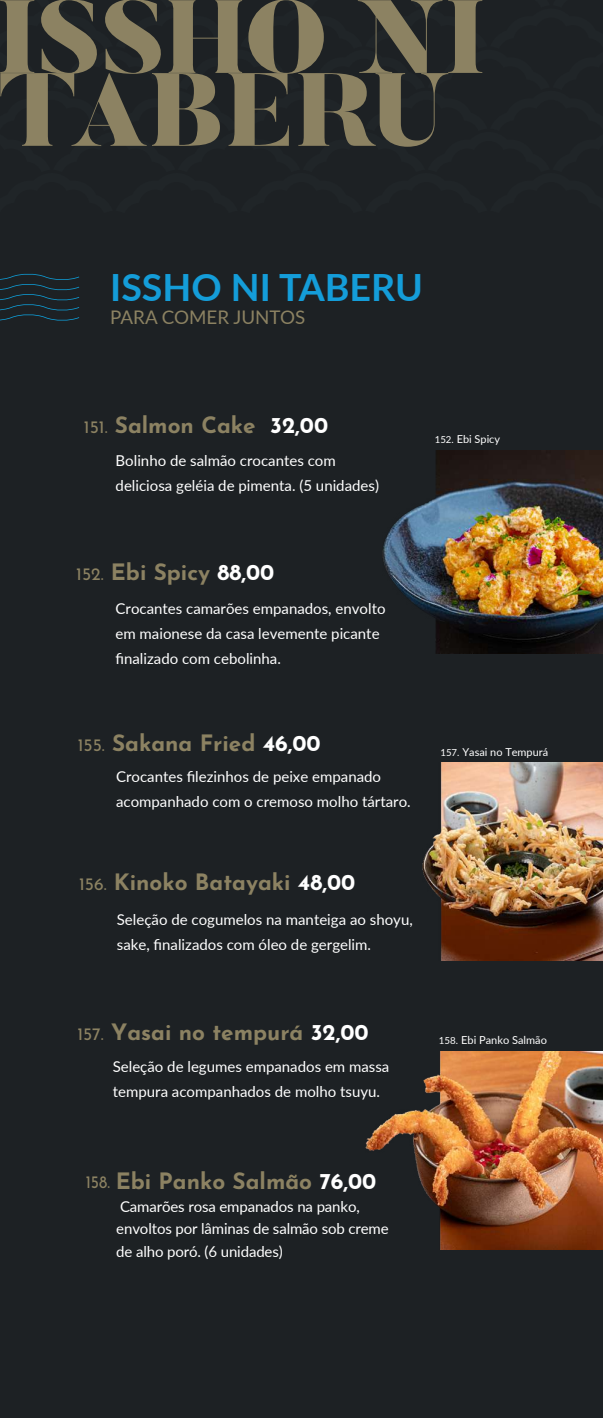
<style>
.page{position:relative;width:603px;height:1418px;background:#fff}
.page>*{position:absolute;margin:0;border:0;box-sizing:border-box;transform-origin:0 0}
.t1{font:900 103.25px/72.9px "Butler";color:#8c8262}
.t2{font:700 37.5px "Lato";color:#149dd9}
.t3{font:700 22.5px "Josefin Sans";color:#8c8262}
.t4{font:18.75px "Lato";color:#8c8262}
.t5{font:17.5px "Josefin Sans";color:#8c8262;scale:.9 1}
.t6{font:15px/25px "Lato";color:#fff}
.t7{font:11px "Lato";color:#fff}
.t8{font:10.88px "Lato";color:#fff}
.s1{font-weight:400;font-size:17.5px}
.s2{color:#fff}
.s3{font-size:9.62px}
.s4{font-size:9.75px}
</style>
<div class="page">
<div style="left:0;top:0;width:602px;height:1417px;background:#1d2124"></div>
<svg style="left:0;top:273px;width:79px;height:48px"></svg>
<img style="left:365px;top:1051px;width:237px;height:198px">
<img style="left:382px;top:450px;width:220px;height:203px">
<img style="left:422px;top:762px;width:180px;height:198px">
<h1 class="t1" style="left:-4px;top:4px;width:491px">ISSHO NI<br>TABERU</h1>
<h2 class="t2" style="left:110px;top:260px;width:314px">ISSHO NI TABERU</h2>
<p class="t4" style="left:110px;top:303px;width:196px">PARA COMER JUNTOS</p>
<h3 class="t3" style="left:84px;top:405px;width:245px"><span class="s1">151.</span> Salmon Cake <span class="s2">32,00</span></h3>
<p class="t6" style="left:115px;top:447px;width:265px">Bolinho de salmão crocantes com deliciosa geléia de pimenta. (5 unidades)</p>
<p class="t8" style="left:434px;top:432px;width:67px"><span class="s3">152.</span> Ebi Spicy</p>
<h3 class="t3" style="left:76px;top:552px;width:199px"><span class="s1">152.</span> Ebi Spicy <span class="s2">88,00</span></h3>
<p class="t6" style="left:115px;top:595px;width:271px">Crocantes camarões empanados, envolto em maionese da casa levemente picante finalizado com cebolinha.</p>
<h3 class="t3" style="left:78px;top:723px;width:244px"><span class="s1">155.</span> Sakana Fried <span class="s2">46,00</span></h3>
<p class="t6" style="left:116px;top:763px;width:296px">Crocantes filezinhos de peixe empanado acompanhado com o cremoso molho tártaro.</p>
<h3 class="t3" style="left:79px;top:862px;width:277px"><span class="s1">156.</span> Kinoko Batayaki <span class="s2">48,00</span></h3>
<p class="t6" style="left:117px;top:906px;width:297px">Seleção de cogumelos na manteiga ao shoyu, sake, finalizados com óleo de gergelim.</p>
<p class="t8" style="left:440px;top:744px;width:109px"><span class="s3">157.</span> Yasai no Tempurá</p>
<h3 class="t3" style="left:77px;top:1011px;width:293px"><span class="s1">157.</span> Yasai no tempurá <span class="s2">32,00</span></h3>
<p class="t6" style="left:113px;top:1053px;width:278px">Seleção de legumes empanados em massa tempura acompanhados de molho tsuyu.</p>
<p class="t7" style="left:438px;top:1032px;width:110px"><span class="s4">158.</span> Ebi Panko Salmão</p>
<p class="t5" style="left:86px;top:1167px;width:28px">158.</p>
<h3 class="t3" style="left:116px;top:1160px;width:262px">Ebi Panko Salmão <span class="s2">76,00</span></h3>
<p class="t6" style="left:116px;top:1194px;width:274px;line-height:22.5px">Camarões rosa empanados na panko, envoltos por lâminas de salmão sob creme de alho poró. (6 unidades)</p>
</div>
